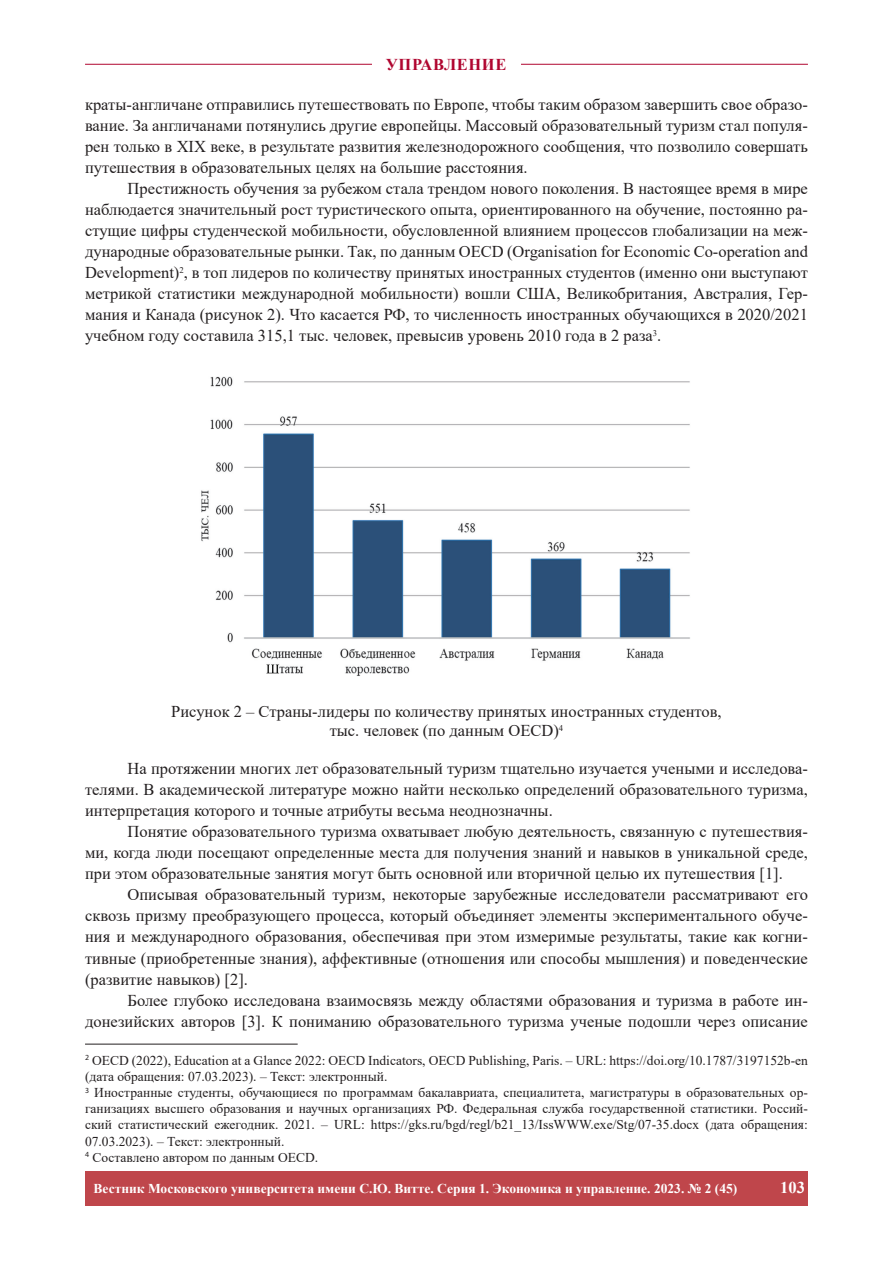
<style>
.page{position:relative;width:893px;height:1263px;background:#fff}
.page>*{position:absolute;margin:0;border:0;box-sizing:border-box;transform-origin:0 0}
.t1{font:16.5px/21px "Times New Roman";color:#231f20;text-align:justify}
.t2{font:700 16.5px "Times New Roman";letter-spacing:.035em;color:#b00630}
.t3{font:700 16.5px "Times New Roman";color:#fff}
.t4{font:13.5px/16.2px "Times New Roman";color:#231f20}
.t5{font:700 13.5px "Times New Roman";color:#fff}
</style>
<div class="page">
<hr style="left:85px;top:64px;width:723px;height:1px;background:#b00630">
<div style="left:372px;top:59px;width:149px;height:11px;background:#fff"></div>
<div style="left:85px;top:1171px;width:723px;height:34px;background:#bf464b"></div>
<img style="left:201px;top:376px;width:489px;height:300px">
<hr style="left:85px;top:1044px;width:213px;height:1px;background:#231f20">
<p class="t2" style="left:386px;top:52px;width:122px">УПРАВЛЕНИЕ</p>
<p class="t1" style="left:85px;top:94px;width:724px">краты-англичане отправились путешествовать по Европе, чтобы таким образом завершить свое образо&shy;вание. За англичанами потянулись другие европейцы. Массовый образовательный туризм стал популя&shy;рен только в XIX веке, в результате развития железнодорожного сообщения, что позволило совершать путешествия в образовательных целях на большие расстояния.</p>
<p class="t1" style="left:85px;top:178px;width:724px;text-indent:43px">Престижность обучения за рубежом стала трендом нового поколения. В настоящее время в мире наблюдается значительный рост туристического опыта, ориентированного на обучение, постоянно ра&shy;стущие цифры студенческой мобильности, обусловленной влиянием процессов глобализации на меж&shy;дународные образовательные рынки. Так, по данным OECD (Organisation for Economic Co-operation and Development)<sup>2</sup>, в топ лидеров по количеству принятых иностранных студентов (именно они выступают метрикой статистики международной мобильности) вошли США, Великобритания, Австралия, Гер&shy;мания и Канада (рисунок 2). Что касается РФ, то численность иностранных обучающихся в 2020/2021 учебном году составила 315,1 тыс. человек, превысив уровень 2010 года в 2 раза<sup>3</sup>.</p>
<p class="t1" style="left:171px;top:701px;width:552px;line-height:19.8px;text-align:center">Рисунок 2 – Страны-лидеры по количеству принятых иностранных студентов, тыс. человек (по данным OECD)<sup>4</sup></p>
<p class="t1" style="left:85px;top:758px;width:724px;text-indent:43px">На протяжении многих лет образовательный туризм тщательно изучается учеными и исследова&shy;телями. В академической литературе можно найти несколько определений образовательного туризма, интерпретация которого и точные атрибуты весьма неоднозначны.</p>
<p class="t1" style="left:85px;top:821px;width:724px;text-indent:43px">Понятие образовательного туризма охватывает любую деятельность, связанную с путешествия&shy;ми, когда люди посещают определенные места для получения знаний и навыков в уникальной среде, при этом образовательные занятия могут быть основной или вторичной целью их путешествия [1].</p>
<p class="t1" style="left:85px;top:884px;width:724px;text-indent:43px">Описывая образовательный туризм, некоторые зарубежные исследователи рассматривают его сквозь призму преобразующего процесса, который объединяет элементы экспериментального обуче&shy;ния и международного образования, обеспечивая при этом измеримые результаты, такие как когни&shy;тивные (приобретенные знания), аффективные (отношения или способы мышления) и поведенческие (развитие навыков) [2].</p>
<p class="t1" style="left:85px;top:989px;width:724px;text-align:right">Более глубоко исследована взаимосвязь между областями образования и туризма в работе ин&shy;донезийских авторов [3]. К пониманию образовательного туризма ученые подошли через описание</p>
<p class="t4" style="left:85px;top:1051px;width:724px"><sup>2</sup> OECD (2022), Education at a Glance 2022: OECD Indicators, OECD Publishing, Paris. – URL: https://doi.org/10.1787/3197152b-en (дата обращения: 07.03.2023). – Текст: электронный.<br><sup>3</sup> Иностранные студенты, обучающиеся по программам бакалавриата, специалитета, магистратуры в образовательных ор&shy;ганизациях высшего образования и научных организациях РФ. Федеральная служба государственной статистики. Россий&shy;ский статистический ежегодник. 2021. – URL: https://gks.ru/bgd/regl/b21_13/IssWWW.exe/Stg/07-35.docx (дата обращения:<br>07.03.2023). – Текст: электронный.<br><sup>4</sup> Составлено автором по данным OECD.</p>
<p class="t5" style="left:94px;top:1179px;width:645px">Вестник Московского университета имени С.Ю. Витте. Серия 1. Экономика и управление. 2023. № 2 (45)</p>
<p class="t3" style="left:780px;top:1175px;width:26px">103</p>
</div>
